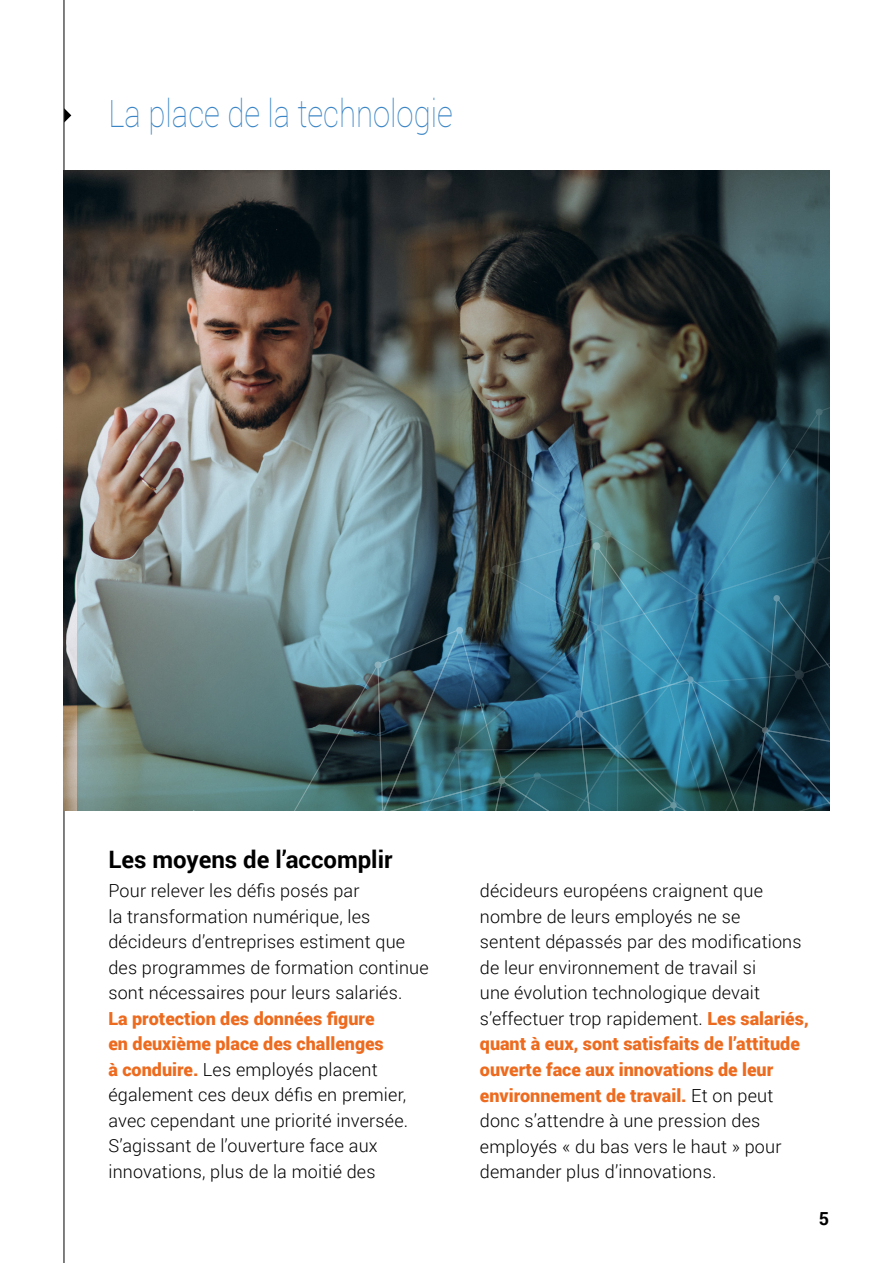
<style>
.page{position:relative;width:893px;height:1263px;background:#fff}
.page>*{position:absolute;margin:0;border:0;box-sizing:border-box;transform-origin:0 0}
.t1{font:100 37.5px "Roboto";color:#3a85c6;scale:.83 1}
.t2{font:700 24px "Roboto";color:#000}
.t3{font:300 18px/25.5px "Roboto";letter-spacing:.01em;color:#000}
.t4{font:700 18px "Roboto";color:#000}
.s1{font-weight:900;color:#ed6b1f}
</style>
<div class="page">
<hr style="left:64px;top:0;width:1px;height:1263px;background:#000">
<svg style="left:64px;top:108px;width:7px;height:15px"></svg>
<img style="left:78px;top:170px;width:751px;height:640px">
<img style="left:193px;top:379px;width:636px;height:432px">
<svg style="left:794px;top:670px;width:10px;height:10px"></svg>
<svg style="left:481px;top:443px;width:10px;height:10px"></svg>
<svg style="left:492px;top:565px;width:9px;height:9px"></svg>
<svg style="left:454px;top:747px;width:7px;height:7px"></svg>
<svg style="left:614px;top:745px;width:7px;height:7px"></svg>
<div style="left:597px;top:624px;width:7px;height:7px;background:#5b9db8;border-radius:50%"></div>
<div style="left:604px;top:531px;width:7px;height:7px;background:#70877e;border-radius:50%"></div>
<svg style="left:696px;top:594px;width:7px;height:7px"></svg>
<svg style="left:811px;top:557px;width:8px;height:7px"></svg>
<svg style="left:816px;top:408px;width:7px;height:8px"></svg>
<h1 class="t1" style="left:108px;top:88px;width:416px">La place de la technologie</h1>
<h2 class="t2" style="left:108px;top:842px;width:286px">Les moyens de l’accomplir</h2>
<p class="t3" style="left:108px;top:877px;width:322px">Pour relever les défis posés par<br>la transformation numérique, les décideurs d’entreprises estiment que des programmes de formation continue sont nécessaires pour leurs salariés.</p>
<p class="t3" style="left:108px;top:1005px;width:301px"><span class="s1">La protection des données figure<br>en deuxième place des challenges<br>à conduire.</span> Les employés placent également ces deux défis en premier, avec cependant une priorité inversée.<br>S’agissant de l’ouverture face aux innovations, plus de la moitié des</p>
<p class="t3" style="left:480px;top:878px;width:330px">décideurs européens craignent que nombre de leurs employés ne se<br>sentent dépassés par des modifications de leur environnement de travail si<br>une évolution technologique devait s’effectuer trop rapidement. <span class="s1">Les salariés, quant à eux, sont satisfaits de l’attitude ouverte face aux innovations de leur environnement de travail.</span> Et on peut donc s’attendre à une pression des employés « du bas vers le haut » pour demander plus d’innovations.</p>
<p class="t4" style="left:819px;top:1205px;width:12px">5</p>
</div>
